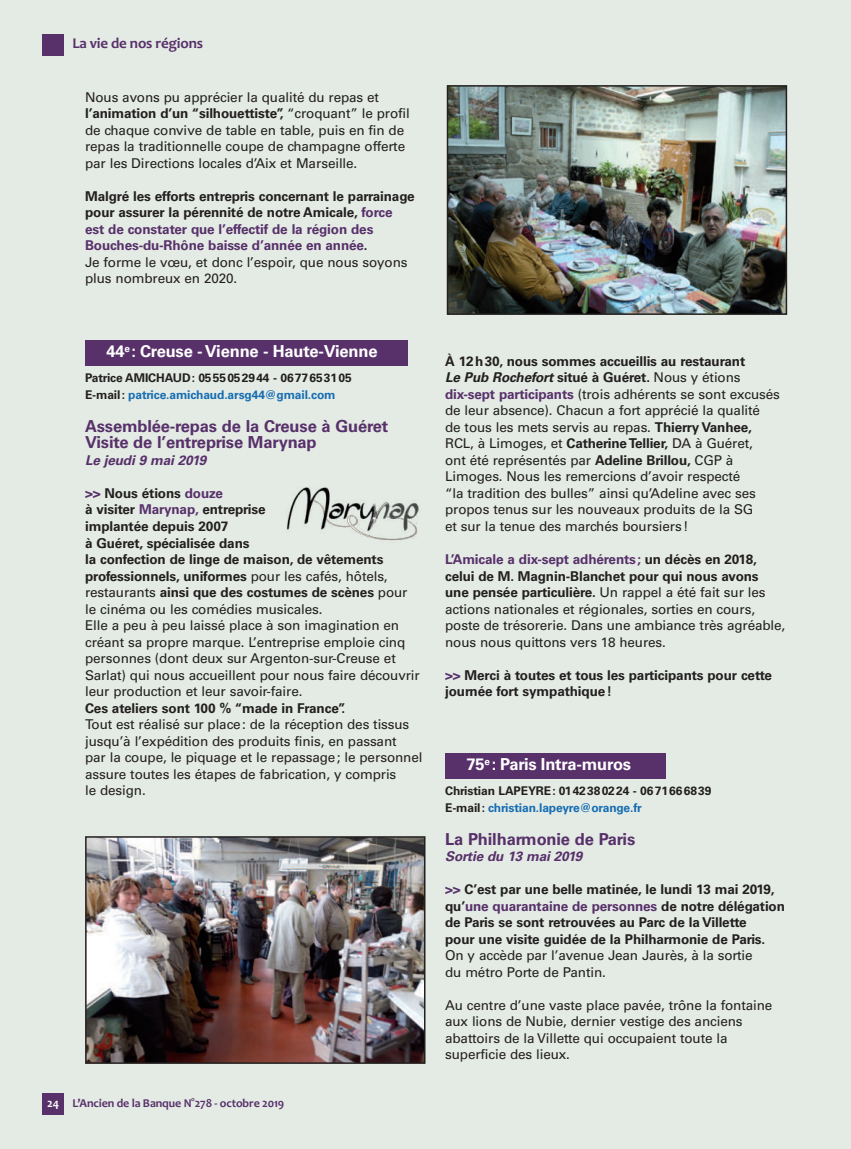
<style>
.page{position:relative;width:851px;height:1149px;background:#fff}
.page>*{position:absolute;margin:0;border:0;box-sizing:border-box;transform-origin:0 0}
.t1{font:700 16.5px/16.5px "Univers";letter-spacing:-.01em;color:#58306a}
.t2{font:700 16.5px "Univers";letter-spacing:-.01em;color:#fff}
.t3{font:700 15px "Candara";letter-spacing:-.01em;color:#58306a}
.t4{font:13.5px/16.5px "Univers";letter-spacing:-.01em;color:#231f20}
.t5{font:700 13.5px/16.5px "Univers";letter-spacing:-.01em;color:#231f20}
.t6{font:italic 700 13.5px "Univers";color:#58306a}
.t7{font:700 12px/16.5px "Univers";letter-spacing:-.01em;color:#231f20}
.t8{font:700 12px "Candara";letter-spacing:-.01em;color:#58306a}
.s1{font-weight:700}
.s2{color:#58306a}
.s3{font-weight:400}
.s4{color:#166cb3}
.s5{font-weight:700;color:#58306a}
.s6{color:#fff}
.s7{font-weight:700;font-style:italic}
</style>
<div class="page">
<div style="left:0;top:0;width:850px;height:1148px;background:#e3ebe4"></div>
<div style="left:85px;top:340px;width:323px;height:26px;background:#58306a"></div>
<div style="left:445px;top:753px;width:220px;height:25px;background:#58306a"></div>
<div style="left:43px;top:34px;width:21px;height:21px;background:#58306a"></div>
<img style="left:88px;top:839px;width:334px;height:221px">
<div style="left:85px;top:836px;width:340px;height:227px;border:2px solid #231f20"></div>
<img style="left:449px;top:88px;width:335px;height:224px">
<div style="left:446px;top:85px;width:341px;height:230px;border:2px solid #231f20"></div>
<img style="left:286px;top:487px;width:133px;height:54px">
<div style="left:43px;top:1093px;width:21px;height:21px;background:#58306a"></div>
<p class="t3" style="left:72px;top:34px;width:132px">La vie de nos régions</p>
<p class="t4" style="left:85px;top:89px;width:326px">Nous avons pu apprécier la qualité du repas et <span class="s1">l’animation d’un “silhouettiste”,</span> “croquant” le profil de chaque convive de table en table, puis en fin de repas la traditionnelle coupe de champagne offerte par les Directions locales d’Aix et Marseille.</p>
<p class="t5" style="left:85px;top:188px;width:331px">Malgré les efforts entrepris concernant le parrainage pour assurer la pérennité de notre Amicale, <span class="s2">force est de constater que l’effectif de la région des Bouches-du-Rhône baisse d’année en année</span>.<br><span class="s3">Je forme le vœu, et donc l’espoir, que nous soyons plus nombreux en 2020.</span></p>
<p class="t2" style="left:106px;top:342px;width:273px">44<sup>e</sup> : Creuse - Vienne - Haute-Vienne</p>
<p class="t7" style="left:85px;top:370px;width:268px">Patrice AMICHAUD: 0555052944 - 0677653105<br>E-mail: <span class="s4">patrice.amichaud.arsg44@gmail.com</span></p>
<p class="t1" style="left:85px;top:418px;width:304px">Assemblée-repas de la Creuse à Guéret<br>Visite de l’entreprise Marynap</p>
<p class="t6" style="left:85px;top:452px;width:126px">Le jeudi9 mai2019</p>
<p class="t4" style="left:85px;top:485px;width:336px"><span class="s5">&gt;&gt;</span> <span class="s1">Nous étions</span> <span class="s5">douze<br></span><span class="s1">à visiter</span> <span class="s5">Marynap,</span> <span class="s1">entreprise<br>implantée depuis 2007<br>à Guéret, spécialisée dans<br>la confection de linge de maison, de vêtements professionnels, uniformes</span> pour les cafés, hôtels, restaurants <span class="s1">ainsi que des costumes de scènes</span> pour le cinéma ou les comédies musicales.<br>Elle a peu à peu laissé place à son imagination en créant sa propre marque. L’entreprise emploie cinq personnes (dont deux sur Argenton-sur-Creuse et Sarlat) qui nous accueillent pour nous faire découvrir leur production et leur savoir-faire.</p>
<p class="t5" style="left:85px;top:699px;width:262px">Ces ateliers sont 100 % “made in France”.</p>
<p class="t4" style="left:85px;top:716px;width:339px">Tout est réalisé sur place: de la réception des tissus jusqu’à l’expédition des produits finis, en passant<br>par la coupe, le piquage et le repassage; le personnel assure toutes les étapes de fabrication, y compris<br>le design.</p>
<p class="t8" style="left:47px;top:1095px;width:238px"><span class="s6">24</span> L’Ancien de la Banque N°278 ‐ octobre 2019</p>
<p class="t4" style="left:445px;top:353px;width:336px"><span class="s1">À 12h30, nous sommes accueillis au restaurant<br></span><span class="s7">Le Pub Rochefort</span><span class="s1">situé à Guéret.</span> Nous y étions <span class="s5">dix-sept participants</span> (trois adhérents se sont excusés de leur absence). Chacun a fort apprécié la qualité<br>de tous les mets servis au repas. <span class="s1">Thierry Vanhee, </span>RCL, à Limoges, et <span class="s1">Catherine Tellier,</span> DA à Guéret,<br>ont été représentés par <span class="s1">Adeline Brillou,</span> CGP à Limoges. Nous les remercions d’avoir respecté<br>“la tradition des bulles” ainsi qu’Adeline avec ses propos tenus sur les nouveaux produits de la SG<br>et sur la tenue des marchés boursiers!</p>
<p class="t4" style="left:445px;top:551px;width:341px"><span class="s5">L’Amicale a dix-sept adhérents;</span> <span class="s1">un décès en 2018, celui de M. Magnin-Blanchet pour qui nous avons une pensée particulière.</span> Un rappel a été fait sur les actions nationales et régionales, sorties en cours, poste de trésorerie. Dans une ambiance très agréable, nous nous quittons vers 18 heures.</p>
<p class="t5" style="left:445px;top:666px;width:328px"><span class="s2">&gt;&gt;</span> Merci à toutes et tous les participants pour cette journée fort sympathique!</p>
<p class="t2" style="left:466px;top:754px;width:166px">75<sup>e</sup> : Paris Intra-muros</p>
<p class="t7" style="left:445px;top:782px;width:268px">Christian LAPEYRE: 0142380224 - 0671666839<br>E-mail: <span class="s4">christian.lapeyre@orange.fr</span></p>
<p class="t1" style="left:445px;top:830px;width:191px">La Philharmonie de Paris</p>
<p class="t6" style="left:445px;top:848px;width:142px">Sortie du 13 mai2019</p>
<p class="t5" style="left:445px;top:881px;width:341px"><span class="s2">&gt;&gt;</span> C’est par une belle matinée, le lundi 13 mai 2019, qu’<span class="s2">une quarantaine de personnes</span> de notre délégation de Paris se sont retrouvées au Parc de la Villette<br>pour une visite guidée de la Philharmonie de Paris.</p>
<p class="t4" style="left:445px;top:947px;width:309px">On y accède par l’avenue Jean Jaurès, à la sortie du métro Porte de Pantin.</p>
<p class="t4" style="left:445px;top:996px;width:328px">Au centre d’une vaste place pavée, trône la fontaine aux lions de Nubie, dernier vestige des anciens abattoirs de la Villette qui occupaient toute la superficie des lieux.</p>
</div>
